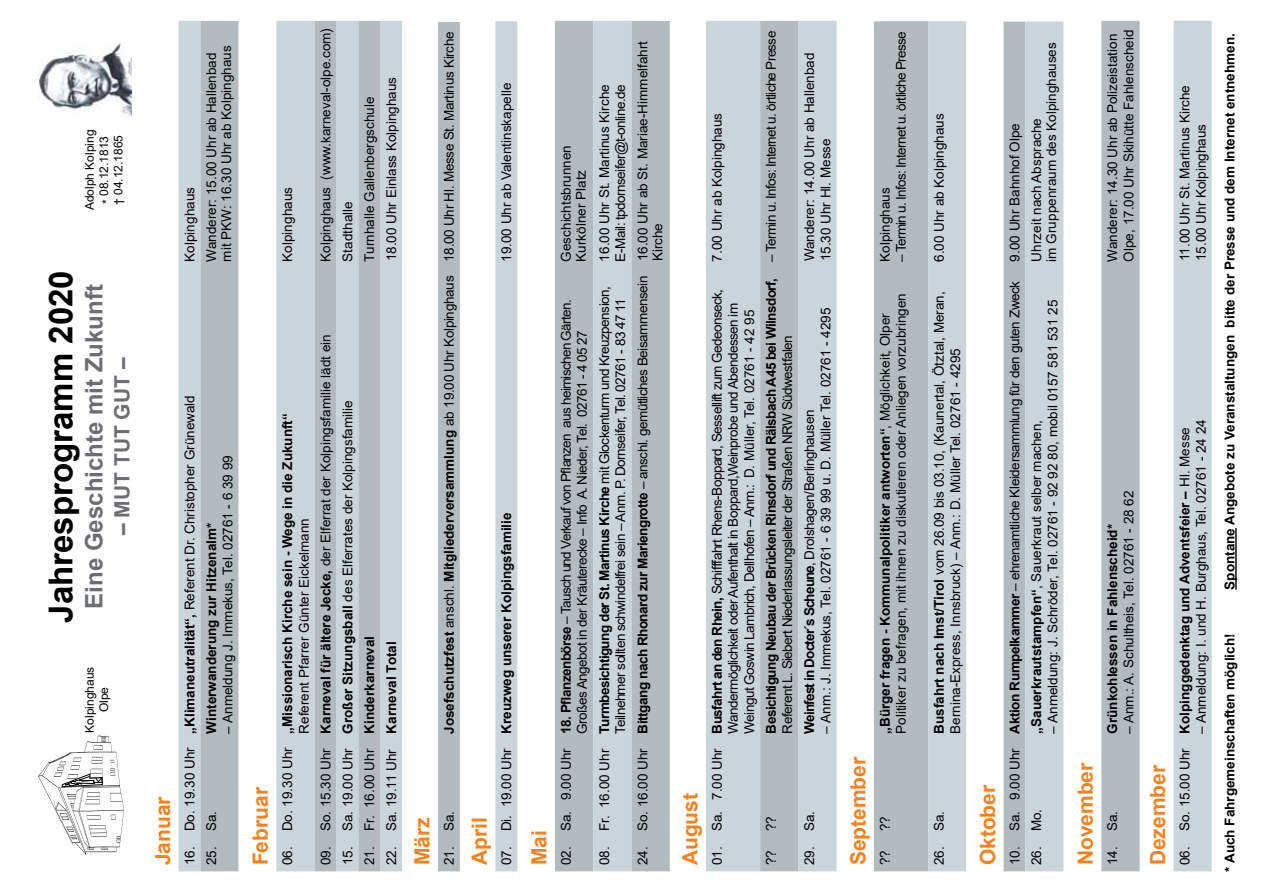
<style>
.page{position:relative;width:1263px;height:893px;background:#fff}
.page>*{position:absolute;margin:0;border:0;box-sizing:border-box;transform-origin:0 0}
.t1{font:700 33px "Arial";color:#000}
.t2{font:700 24px "Arial";color:#6d6e71}
.t3{font:700 21px "Arial";color:#f58220}
.t4{font:700 21px "Arial";color:#6d6e71}
.t5{font:13.5px/16.2px "Arial";color:#000}
.t6{font:13.5px/16.2px "Arial";letter-spacing:-.04em;color:#000}
.t7{font:700 13.5px "Arial";color:#000}
.t8{font:13.5px "Arial";letter-spacing:-.02em;color:#000}
.t9{font:13.5px "Arial";letter-spacing:-.05em;color:#000}
.t10{font:13.5px "Arial";letter-spacing:-.03em;color:#000}
.t11{font:700 13.5px "Arial";letter-spacing:-.04em;color:#000}
.t12{font:700 13.5px "Arial";letter-spacing:-.06em;color:#000}
.t13{font:12px/14.4px "Arial";color:#000;text-align:center}
.s1{font-weight:700}
.s2{font-weight:400}
</style>
<div class="page">
<hr style="left:1235px;top:528px;width:2px;height:61px;background:#000">
<div style="left:438px;top:22px;width:22px;height:849px;background:#b4bbbf"></div>
<svg style="left:495px;top:21px;width:22px;height:850px;background:#ccd6db"></svg>
<svg style="left:555px;top:21px;width:115px;height:850px;background:#bbc3c8"></svg>
<div style="left:706px;top:21px;width:54px;height:850px;background:#cad5da"></div>
<svg style="left:760px;top:21px;width:77px;height:850px;background:#bfc8cc"></svg>
<div style="left:874px;top:21px;width:54px;height:850px;background:#b4bbbf"></div>
<div style="left:928px;top:21px;width:38px;height:850px;background:#cad5da"></div>
<svg style="left:1003px;top:22px;width:60px;height:849px;background:#cad2d6"></svg>
<div style="left:1101px;top:21px;width:39px;height:850px;background:#b4bbbf"></div>
<div style="left:1174px;top:21px;width:38px;height:850px;background:#cad5da"></div>
<svg style="left:276px;top:21px;width:61px;height:850px;background:#c2ccd0"></svg>
<div style="left:337px;top:21px;width:65px;height:850px;background:#cad5da"></div>
<svg style="left:358px;top:21px;width:22px;height:850px;background:#b5bcc0"></svg>
<svg style="left:179px;top:21px;width:59px;height:850px;background:#bcc4c8"></svg>
<img style="left:38px;top:43px;width:94px;height:74px">
<svg style="left:38px;top:736px;width:86px;height:119px"></svg>
<p class="t13" style="left:82px;top:210px;width:82px;rotate:-90deg">Adolph Kolping * 08.12.1813<br>† 04.12.1865</p>
<h1 class="t1" style="left:37px;top:623px;width:354px;rotate:-90deg">Jahresprogramm 2020</h1>
<h2 class="t2" style="left:77px;top:608px;width:326px;rotate:-90deg">Eine Geschichte mit Zukunft</h2>
<h3 class="t4" style="left:107px;top:535px;width:179px;rotate:-90deg">– MUT TUT GUT –</h3>
<p class="t13" style="left:82px;top:732px;width:68px;rotate:-90deg">Kolpinghaus<br>Olpe</p>
<p class="t5" style="left:181px;top:261px;width:76px;rotate:-90deg">Kolpinghaus</p>
<p class="t5" style="left:204px;top:261px;width:217px;line-height:15px;rotate:-90deg">Wanderer: 15.00 Uhr ab Hallenbad mit PKW: 16.30 Uhr ab Kolpinghaus</p>
<h3 class="t3" style="left:148px;top:865px;width:71px;rotate:-90deg">Januar</h3>
<p class="t5" style="left:181px;top:865px;width:472px;rotate:-90deg">16. Do. 19.30 Uhr <span class="s1">„Klimaneutralität“,</span> Referent Dr. Christopher Grünewald</p>
<p class="t5" style="left:220px;top:733px;width:280px;rotate:-90deg">– Anmeldung J. Immekus, Tel. 02761 - 6 39 99</p>
<p class="t7" style="left:202px;top:733px;width:212px;rotate:-90deg">Winterwanderung zur Hitzenalm*</p>
<p class="t5" style="left:203px;top:865px;width:56px;rotate:-90deg">25. Sa.</p>
<p class="t5" style="left:279px;top:261px;width:76px;rotate:-90deg">Kolpinghaus</p>
<p class="t5" style="left:318px;top:261px;width:235px;rotate:-90deg">Kolpinghaus (www.karneval-olpe.com)</p>
<p class="t5" style="left:339px;top:261px;width:62px;rotate:-90deg">Stadthalle</p>
<p class="t5" style="left:361px;top:261px;width:166px;rotate:-90deg">Turnhalle Gallenbergschule</p>
<p class="t5" style="left:383px;top:261px;width:186px;rotate:-90deg">18.00 Uhr Einlass Kolpinghaus</p>
<h3 class="t3" style="left:246px;top:865px;width:80px;rotate:-90deg">Februar</h3>
<p class="t5" style="left:279px;top:733px;width:322px;text-indent:-132px;rotate:-90deg">06. Do. 19.30 Uhr <span class="s1">„Missionarisch Kirche sein - Wege in die Zukunft“<br></span>Referent Pfarrer Günter Eickelmann</p>
<p class="t5" style="left:318px;top:865px;width:532px;rotate:-90deg">09. So. 15.30 Uhr <span class="s1">Karneval für ältere Jecke,</span> der Elferrat der Kolpingsfamilie lädt ein</p>
<p class="t5" style="left:339px;top:865px;width:466px;rotate:-90deg">15. Sa. 19.00 Uhr <span class="s1">Großer Sitzungsball</span> des Elferrates der Kolpingsfamilie</p>
<p class="t5" style="left:361px;top:865px;width:231px;rotate:-90deg">21. Fr. 16.00 Uhr <span class="s1">Kinderkarneval</span></p>
<p class="t5" style="left:383px;top:865px;width:225px;rotate:-90deg">22. Sa. 19.11 Uhr <span class="s1">Karneval Total</span></p>
<p class="t8" style="left:440px;top:734px;width:704px;rotate:-90deg"><span class="s1">Josefschutzfest</span> anschl. <span class="s1">Mitgliederversammlung</span> ab 19.00 Uhr Kolpinghaus 18.00 Uhr Hl. Messe St. Martinus Kirche</p>
<h3 class="t3" style="left:407px;top:865px;width:49px;rotate:-90deg">März</h3>
<p class="t5" style="left:441px;top:865px;width:56px;rotate:-90deg">21. Sa.</p>
<p class="t5" style="left:498px;top:262px;width:181px;rotate:-90deg">19.00 Uhr ab Valentinskapelle</p>
<h3 class="t3" style="left:465px;top:865px;width:49px;rotate:-90deg">April</h3>
<p class="t7" style="left:497px;top:865px;width:354px;rotate:-90deg"><span class="s2">07. Di. 19.00 Uhr</span> Kreuzweg unserer Kolpingsfamilie</p>
<h3 class="t3" style="left:524px;top:865px;width:37px;rotate:-90deg">Mai</h3>
<p class="t5" style="left:558px;top:261px;width:118px;line-height:15px;rotate:-90deg">Geschichtsbrunnen<br>Kurkölner Platz</p>
<p class="t6" style="left:596px;top:261px;width:179px;rotate:-90deg">16.00 Uhr St. Martinus Kirche<br>E-Mail: tpdornseifer@t-online.de</p>
<p class="t6" style="left:558px;top:733px;width:435px;text-indent:-132px;rotate:-90deg">02. Sa. 9.00 Uhr <span class="s1">18. Pflanzenbörse</span> – Tausch und Verkauf von Pflanzen aus heimischen Gärten.<br>Großes Angebot in der Kräuterecke – Info A. Nieder, Tel. 02761 - 4 05 27</p>
<p class="t6" style="left:596px;top:733px;width:449px;text-indent:-132px;rotate:-90deg">08. Fr. 16.00 Uhr <span class="s1">Turmbesichtigung der St. Martinus Kirche</span> mit Glockenturm und Kreuzpension,<br>Teilnehmer sollten schwindelfrei sein – Anm. P. Dornseifer, Tel. 02761 - 83 47 11</p>
<p class="t5" style="left:635px;top:261px;width:222px;line-height:15px;text-indent:-604px;rotate:-90deg">24. So. 16.00 Uhr <span class="s1">Bittgang nach Rhonard zur Mariengrotte</span> – anschl. gemütliches Beisammensein 16.00 Uhr ab St. Mariae-Himmelfahrt<br>Kirche</p>
<h3 class="t3" style="left:675px;top:865px;width:74px;rotate:-90deg">August</h3>
<p class="t5" style="left:709px;top:261px;width:150px;rotate:-90deg">7.00 Uhr ab Kolpinghaus</p>
<p class="t6" style="left:709px;top:733px;width:446px;text-indent:-132px;rotate:-90deg">01. Sa. 7.00 Uhr <span class="s1">Busfahrt an den Rhein,</span> Schifffahrt Rhens-Boppard, Sessellift zum Gedeonseck,<br>Wandermöglichkeit oder Aufenthalt in Boppard,Weinprobe und Abendessen im<br>Weingut Goswin Lambrich, Dellhofen – Anm.: D. Müller, Tel. 02761 - 42 95</p>
<p class="t9" style="left:762px;top:261px;width:232px;rotate:-90deg">– Termin u. Infos: Internet u. örtliche Presse</p>
<p class="t11" style="left:762px;top:733px;width:457px;rotate:-90deg">Besichtigung Neubau der Brücken Rinsdorf und Rälsbach A45 bei Wilnsdorf,</p>
<p class="t6" style="left:779px;top:733px;width:400px;rotate:-90deg">Referent L. Siebert Niederlassungsleiter der Straßen NRW Südwestfalen</p>
<p class="t5" style="left:763px;top:831px;width:17px;rotate:-90deg">??</p>
<p class="t5" style="left:763px;top:865px;width:17px;rotate:-90deg">??</p>
<p class="t5" style="left:801px;top:261px;width:210px;rotate:-90deg">Wanderer: 14.00 Uhr ab Hallenbad<br>15.30 Uhr Hl. Messe</p>
<p class="t5" style="left:817px;top:733px;width:427px;rotate:-90deg">– Anm.: J. Immekus, Tel. 02761 - 6 39 99 u. D. Müller Tel. 02761 - 4295</p>
<p class="t12" style="left:800px;top:733px;width:325px;rotate:-90deg">Weinfest in Docter´s Scheune<span class="s2">, Drolshagen/Berlinghausen</span></p>
<p class="t5" style="left:801px;top:865px;width:56px;rotate:-90deg">29. Sa.</p>
<p class="t9" style="left:892px;top:262px;width:232px;rotate:-90deg">– Termin u. Infos: Internet u. örtliche Presse</p>
<p class="t5" style="left:877px;top:262px;width:76px;rotate:-90deg">Kolpinghaus</p>
<h3 class="t3" style="left:843px;top:865px;width:110px;rotate:-90deg">September</h3>
<p class="t5" style="left:877px;top:734px;width:442px;rotate:-90deg"><span class="s1">„Bürger fragen - Kommunalpolitiker antworten“</span>, Möglichkeit, Olper<br>Politiker zu befragen, mit ihnen zu diskutieren oder Anliegen vorzubringen</p>
<p class="t5" style="left:877px;top:831px;width:17px;rotate:-90deg">??</p>
<p class="t5" style="left:877px;top:865px;width:17px;rotate:-90deg">??</p>
<p class="t5" style="left:931px;top:262px;width:150px;rotate:-90deg">6.00 Uhr ab Kolpinghaus</p>
<p class="t5" style="left:931px;top:734px;width:444px;rotate:-90deg"><span class="s1">Busfahrt nach Imst/Tirol</span> vom 26.09 bis 03.10, (Kaunertal, Ötztal, Meran,<br>Bernina-Express, Innsbruck) – Anm.: D. Müller Tel. 02761 - 4295</p>
<p class="t5" style="left:931px;top:865px;width:56px;rotate:-90deg">26. Sa.</p>
<h3 class="t3" style="left:973px;top:865px;width:82px;rotate:-90deg">Oktober</h3>
<p class="t5" style="left:1006px;top:261px;width:140px;rotate:-90deg">9.00 Uhr Bahnhof Olpe</p>
<p class="t10" style="left:1005px;top:865px;width:586px;rotate:-90deg">10. Sa. 9.00 Uhr <span class="s1">Aktion Rumpelkammer</span> – ehrenamtliche Kleidersammlung für den guten Zweck</p>
<p class="t5" style="left:1029px;top:261px;width:221px;line-height:15px;rotate:-90deg">Uhrzeit nach Absprache<br>im Gruppenraum des Kolpinghauses</p>
<p class="t5" style="left:1044px;top:733px;width:435px;rotate:-90deg">– Anmeldung: J. Schröder, Tel. 02761 - 92 92 80, mobil 0157 581 531 25</p>
<p class="t5" style="left:1028px;top:733px;width:315px;rotate:-90deg"><span class="s1">„Sauerkrautstampfen“</span>, Sauerkraut selber machen,</p>
<p class="t5" style="left:1028px;top:865px;width:58px;rotate:-90deg">26. Mo.</p>
<p class="t5" style="left:1104px;top:261px;width:233px;rotate:-90deg">Wanderer: 14.30 Uhr ab Polizeistation<br>Olpe, 17.00 Uhr Skihütte Fahlenscheid</p>
<p class="t5" style="left:1176px;top:261px;width:178px;rotate:-90deg">11.00 Uhr St. Martinus Kirche<br>15.00 Uhr Kolpinghaus</p>
<h3 class="t3" style="left:1071px;top:865px;width:104px;rotate:-90deg">November</h3>
<p class="t5" style="left:1120px;top:733px;width:244px;rotate:-90deg">– Anm.: A. Schultheis, Tel. 02761 - 28 62</p>
<p class="t7" style="left:1103px;top:733px;width:211px;rotate:-90deg">Grünkohlessen in Fahlenscheid*</p>
<p class="t5" style="left:1104px;top:865px;width:56px;rotate:-90deg">14. Sa.</p>
<h3 class="t3" style="left:1143px;top:865px;width:102px;rotate:-90deg">Dezember</h3>
<p class="t7" style="left:1175px;top:865px;width:440px;rotate:-90deg"><span class="s2">06. So. 15.00 Uhr</span> Kolpinggedenktag und Adventsfeier – <span class="s2">Hl. Messe</span></p>
<p class="t5" style="left:1193px;top:733px;width:316px;rotate:-90deg">– Anmeldung: I. und H. Burghaus, Tel. 02761 - 24 24</p>
<p class="t7" style="left:1220px;top:590px;width:558px;rotate:-90deg">Spontane Angebote zu Veranstaltungen bitte der Presse und dem Internet entnehmen.</p>
<p class="t7" style="left:1220px;top:872px;width:240px;rotate:-90deg">* Auch Fahrgemeinschaften möglich!</p>
</div>
